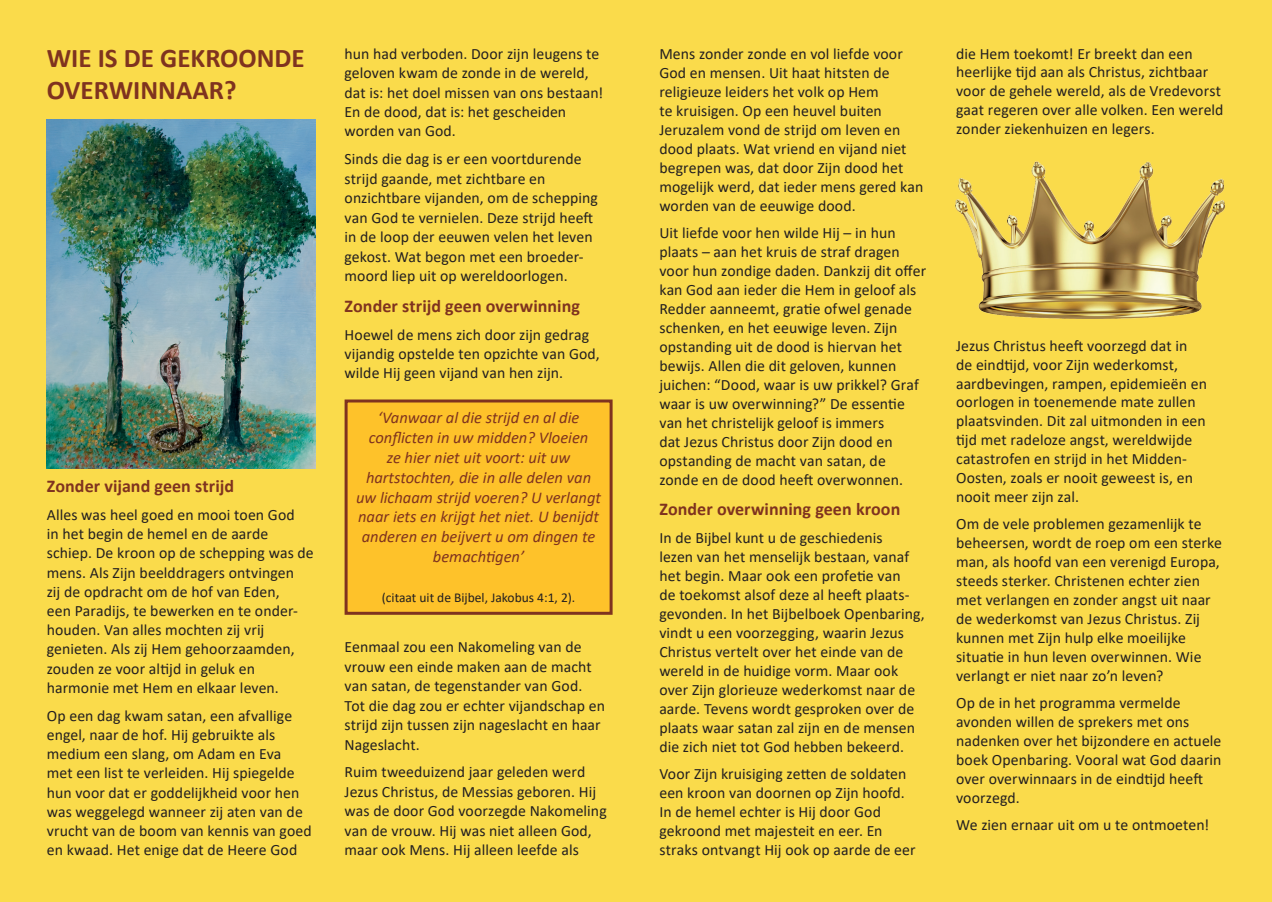
<style>
.page{position:relative;width:1272px;height:902px;background:#fff}
.page>*{position:absolute;margin:0;border:0;box-sizing:border-box;transform-origin:0 0}
.t1{font:700 27px/32.4px "Calibri";color:#7f331f}
.t2{font:700 18px "Calibri";letter-spacing:.005em;color:#7f331f}
.t3{font:italic 16.5px/19.8px "Calibri";color:#7f331f;text-align:center}
.t4{font:15.75px/19px "Calibri";letter-spacing:.005em;color:#231f20}
.t5{font:13.5px "Calibri";color:#231f20}
</style>
<div class="page">
<div style="left:0;top:0;width:1271px;height:901px;background:#fadb4b"></div>
<img style="left:47px;top:119px;width:269px;height:349px">
<img style="left:955px;top:162px;width:269px;height:157px">
<div style="left:346px;top:401px;width:265px;height:212px;background:#fec22a"></div>
<div style="left:344px;top:399px;width:268px;height:215px;border:3px solid #7f331f"></div>
<h1 class="t1" style="left:47px;top:42px;width:259px">WIE IS DE GEKROONDE<br>OVERWINNAAR?</h1>
<p class="t2" style="left:47px;top:473px;width:189px">Zonder vijand geen strijd</p>
<p class="t4" style="left:47px;top:504px;width:268px">Alles was heel goed en mooi toen God<br>in het begin de hemel en de aarde schiep. De kroon op de schepping was de mens. Als Zijn beelddragers ontvingen<br>zij de opdracht om de hof van Eden,<br>een Paradijs, te bewerken en te onder&shy;houden. Van alles mochten zij vrij genieten. Als zij Hem gehoorzaamden, zouden ze voor altijd in geluk en harmonie met Hem en elkaar leven.</p>
<p class="t4" style="left:47px;top:705px;width:266px">Op een dag kwam satan, een afvallige engel, naar de hof. Hij gebruikte als medium een slang, om Adam en Eva<br>met een list te verleiden. Hij spiegelde hun voor dat er goddelijkheid voor hen was weggelegd wanneer zij aten van de vrucht van de boom van kennis van goed en kwaad. Het enige dat de Heere God</p>
<p class="t4" style="left:344px;top:43px;width:260px;line-height:19.5px">hun had verboden. Door zijn leugens te geloven kwam de zonde in de wereld, dat is: het doel missen van ons bestaan!<br>En de dood, dat is: het gescheiden worden van God.</p>
<p class="t4" style="left:344px;top:149px;width:255px;line-height:19.5px">Sinds die dag is er een voortdurende strijd gaande, met zichtbare en onzichtbare vijanden, om de schepping van God te vernielen. Deze strijd heeft in de loop der eeuwen velen het leven gekost. Wat begon met een broeder&shy;moord liep uit op wereldoorlogen.</p>
<p class="t2" style="left:344px;top:293px;width:237px">Zonder strijd geen overwinning</p>
<p class="t4" style="left:344px;top:324px;width:257px;line-height:19.5px">Hoewel de mens zich door zijn gedrag vijandig opstelde ten opzichte van God, wilde Hij geen vijand van hen zijn.</p>
<p class="t3" style="left:356px;top:407px;width:246px">‘Vanwaar al die strijd en al die conflicten in uw midden? Vloeien<br>ze hier niet uit voort: uit uw hartstochten, die in alle delen van uw lichaam strijd voeren? U verlangt naar iets en krijgt het niet. U benijdt anderen en beijvert u om dingen te bemachtigen’</p>
<p class="t5" style="left:382px;top:588px;width:195px">(citaat uit de Bijbel, Jakobus 4:1, 2).</p>
<p class="t4" style="left:344px;top:636px;width:262px;line-height:19.5px">Eenmaal zou een Nakomeling van de vrouw een einde maken aan de macht van satan, de tegenstander van God.<br>Tot die dag zou er echter vijandschap en strijd zijn tussen zijn nageslacht en haar<br>Nageslacht.</p>
<p class="t4" style="left:344px;top:762px;width:264px;line-height:19.5px">Ruim tweeduizend jaar geleden werd Jezus Christus, de Messias geboren. Hij was de door God voorzegde Nakomeling van de vrouw. Hij was niet alleen God, maar ook Mens. Hij alleen leefde als</p>
<p class="t4" style="left:659px;top:43px;width:265px">Mens zonder zonde en vol liefde voor God en mensen. Uit haat hitsten de religieuze leiders het volk op Hem<br>te kruisigen. Op een heuvel buiten Jeruzalem vond de strijd om leven en dood plaats. Wat vriend en vijand niet begrepen was, dat door Zijn dood het mogelijk werd, dat ieder mens gered kan worden van de eeuwige dood.</p>
<p class="t4" style="left:659px;top:223px;width:268px">Uit liefde voor hen wilde Hij – in hun plaats – aan het kruis de straf dragen voor hun zondige daden. Dankzij dit offer kan God aan ieder die Hem in geloof als Redder aanneemt, gratie ofwel genade schenken, en het eeuwige leven. Zijn opstanding uit de dood is hiervan het bewijs. Allen die dit geloven, kunnen juichen: “Dood, waar is uw prikkel? Graf waar is uw overwinning?” De essentie van het christelijk geloof is immers<br>dat Jezus Christus door Zijn dood en opstanding de macht van satan, de zonde en de dood heeft overwonnen.</p>
<p class="t2" style="left:659px;top:496px;width:242px">Zonder overwinning geen kroon</p>
<p class="t4" style="left:659px;top:527px;width:267px">In de Bijbel kunt u de geschiedenis<br>lezen van het menselijk bestaan, vanaf het begin. Maar ook een profetie van<br>de toekomst alsof deze al heeft plaats&shy;gevonden. In het Bijbelboek Openbaring, vindt u een voorzegging, waarin Jezus Christus vertelt over het einde van de wereld in de huidige vorm. Maar ook over Zijn glorieuze wederkomst naar de aarde. Tevens wordt gesproken over de plaats waar satan zal zijn en de mensen die zich niet tot God hebben bekeerd.</p>
<p class="t4" style="left:659px;top:764px;width:258px">Voor Zijn kruisiging zetten de soldaten een kroon van doornen op Zijn hoofd.<br>In de hemel echter is Hij door God gekroond met majesteit en eer. En straks ontvangt Hij ook op aarde de eer</p>
<p class="t4" style="left:956px;top:43px;width:269px">die Hem toekomt! Er breekt dan een heerlijke tijd aan als Christus, zichtbaar voor de gehele wereld, als de Vredevorst gaat regeren over alle volken. Een wereld zonder ziekenhuizen en legers.</p>
<p class="t4" style="left:956px;top:335px;width:252px">Jezus Christus heeft voorzegd dat in de eindtijd, voor Zijn wederkomst, aardbevingen, rampen, epidemieën en oorlogen in toenemende mate zullen plaatsvinden. Dit zal uitmonden in een tijd met radeloze angst, wereldwijde catastrofen en strijd in het Midden-Oosten, zoals er nooit geweest is, en nooit meer zijn zal.</p>
<p class="t4" style="left:956px;top:514px;width:267px">Om de vele problemen gezamenlijk te beheersen, wordt de roep om een sterke man, als hoofd van een verenigd Europa, steeds sterker. Christenen echter zien met verlangen en zonder angst uit naar de wederkomst van Jezus Christus. Zij kunnen met Zijn hulp elke moeilijke situatie in hun leven overwinnen. Wie verlangt er niet naar zo’n leven?</p>
<p class="t4" style="left:956px;top:693px;width:267px">Op de in het programma vermelde avonden willen de sprekers met ons nadenken over het bijzondere en actuele boek Openbaring. Vooral wat God daarin over overwinnaars in de eindtijd heeft voorzegd.</p>
<p class="t4" style="left:956px;top:814px;width:255px">We zien ernaar uit om u te ontmoeten!</p>
</div>
